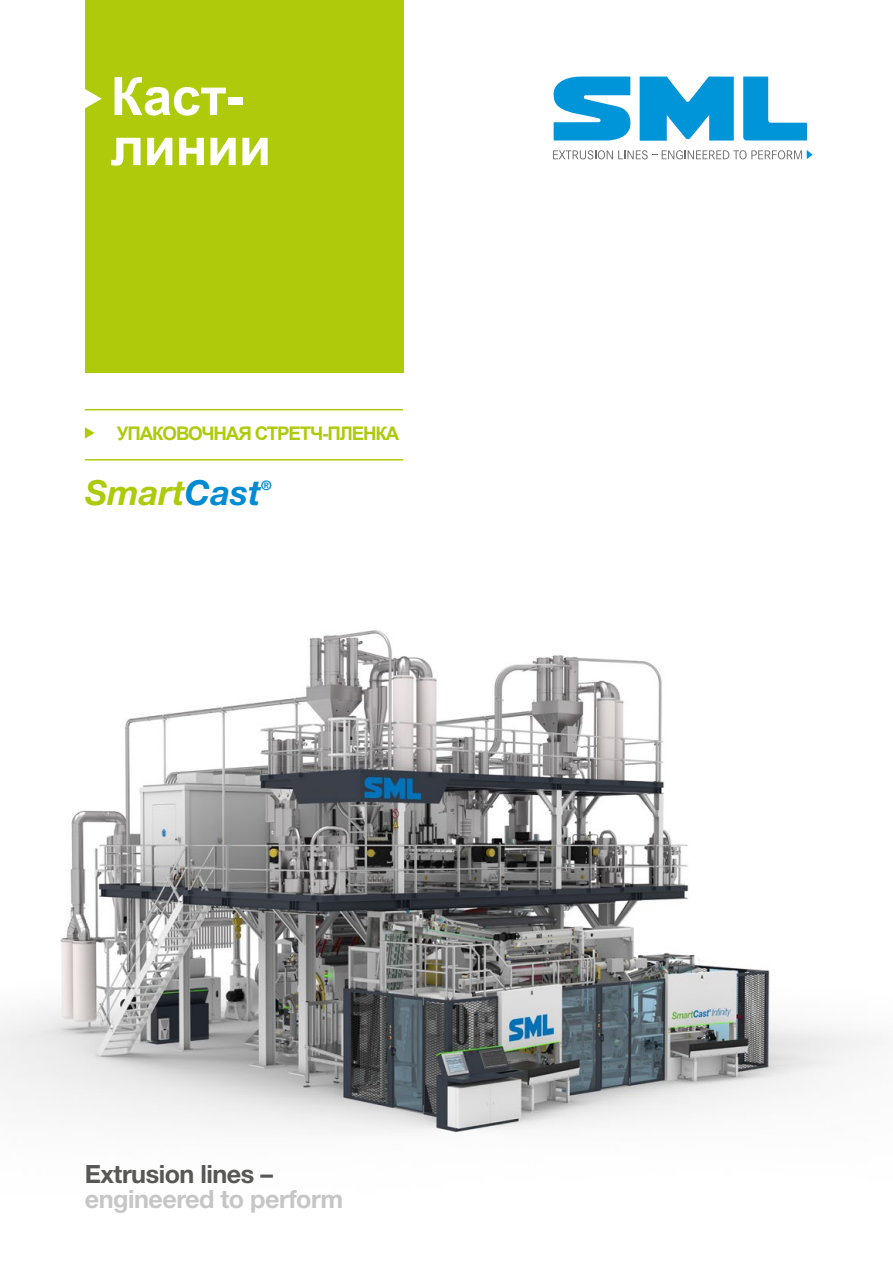
<style>
.page{position:relative;width:893px;height:1263px;background:#fff}
.page>*{position:absolute;margin:0;border:0;box-sizing:border-box;transform-origin:0 0}
.t1{font:700 52.8px/50.1px "Arial";letter-spacing:-.01em;color:#fff}
.t2{font:italic 700 34.5px "Helvetica Neue LT Std";color:#afca0b}
.t3{font:700 25.2px "Helvetica Neue LT Std";letter-spacing:-.02em;color:#c6c6c6}
.t4{font:700 25.2px "Helvetica Neue LT Std";letter-spacing:-.02em;color:#575756}
.t5{font:700 18.75px "Arial";letter-spacing:-.06em;color:#afca0b}
.t6{font:italic 700 13.05px "Helvetica Neue LT Std";color:#008bd2}
.s1{color:#008bd2}
</style>
<div class="page">
<img style="left:0;top:630px;width:881px;height:503px">
<svg style="left:743px;top:77px;width:64px;height:63px"></svg>
<svg style="left:640px;top:77px;width:94px;height:64px"></svg>
<svg style="left:553px;top:77px;width:77px;height:63px"></svg>
<svg style="left:553px;top:150px;width:260px;height:9px"></svg>
<div style="left:85px;top:0;width:318px;height:373px;background:#afca0b"></div>
<svg style="left:85px;top:89px;width:17px;height:19px"></svg>
<svg style="left:85px;top:427px;width:10px;height:12px"></svg>
<hr style="left:85px;top:409px;width:318px;height:1px;background:#afca0b">
<hr style="left:85px;top:459px;width:318px;height:1px;background:#afca0b">
<h1 class="t1" style="left:111px;top:73px;width:162px">Каст&shy;линии</h1>
<p class="t5" style="left:117px;top:421px;width:284px">УПАКОВОЧНАЯ СТРЕТЧ-ПЛЕНКА</p>
<h2 class="t2" style="left:85px;top:472px;width:177px">Smart<span class="s1">Cast</span></h2>
<p class="t6" style="left:261px;top:477px;width:12px">®</p>
<h3 class="t4" style="left:85px;top:1158px;width:190px">Extrusion lines –</h3>
<h3 class="t3" style="left:85px;top:1183px;width:260px">engineered to perform</h3>
</div>
